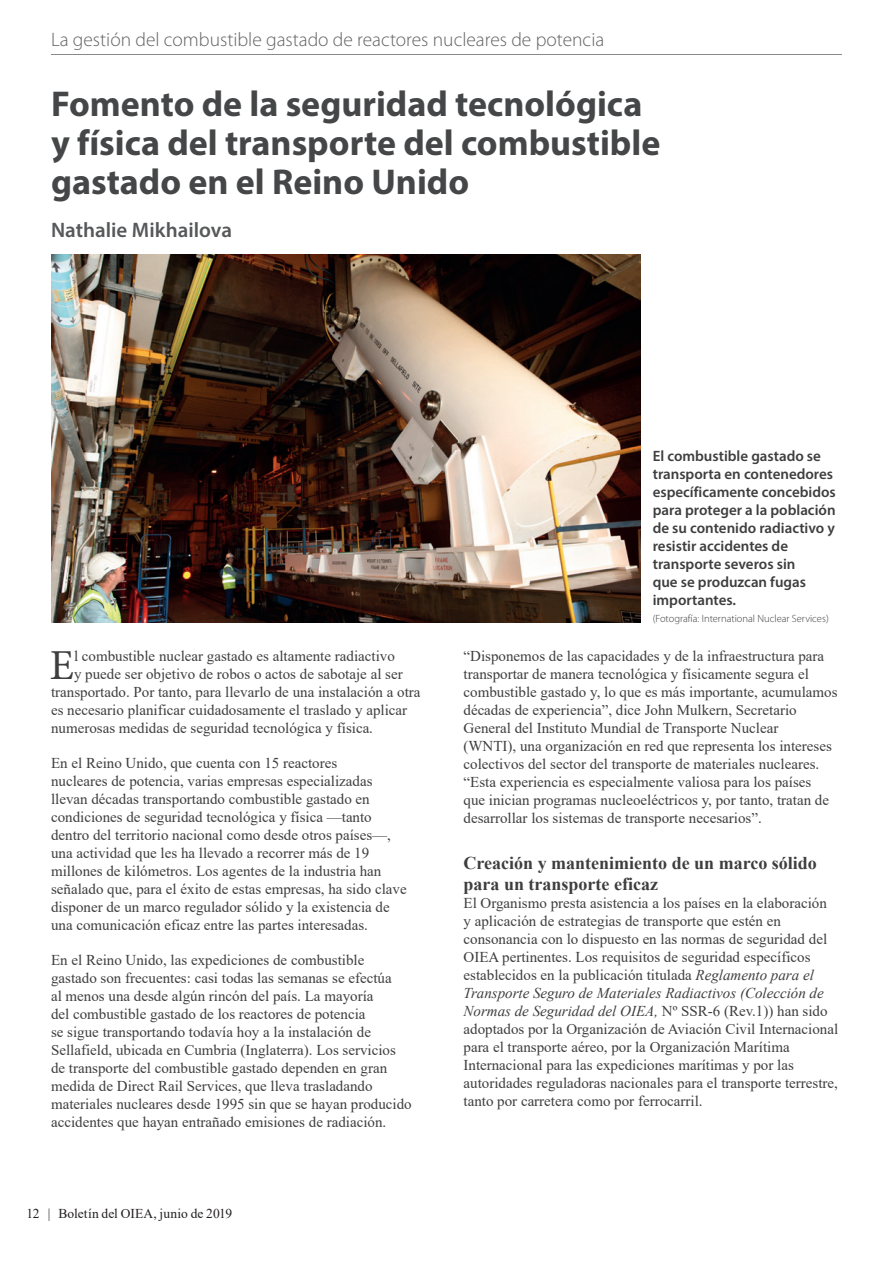
<style>
.page{position:relative;width:893px;height:1263px;background:#fff}
.page>*{position:absolute;margin:0;border:0;box-sizing:border-box;transform-origin:0 0}
.t1{font:42.75px "Minion Pro";color:#3e3e3f}
.t2{font:700 36px/39px "Myriad Pro";color:#454647}
.t3{font:600 21px "Myriad Pro";color:#57585a}
.t4{font:300 19.5px "Myriad Pro";color:#636366}
.t5{font:700 18px/21px "Times New Roman";color:#3e3e3f}
.t6{font:15px/18px "Times New Roman";color:#3e3e3f}
.t7{font:600 15px/18px "Myriad Pro";color:#3e3e3f}
.t8{font:13.5px "Times New Roman";letter-spacing:.005em;color:#231f20}
.t9{font:300 10.5px "Myriad Pro";color:#3e3e3f}
.s1{font-style:italic}
</style>
<div class="page">
<img style="left:51px;top:254px;width:590px;height:368px">
<hr style="left:51px;top:54px;width:791px;height:1px;background:#87898c">
<h3 class="t4" style="left:51px;top:28px;width:555px">La gestión del combustible gastado de reactores nucleares de potencia</h3>
<h2 class="t2" style="left:51px;top:83px;width:611px">Fomento de la seguridad tecnológica y física del transporte del combustible gastado en el Reino Unido</h2>
<h3 class="t3" style="left:51px;top:216px;width:182px">Nathalie Mikhailova</h3>
<h1 class="t1" style="left:50px;top:636px;width:26px">E</h1>
<p class="t6" style="left:74px;top:646px;width:322px">l combustible nuclear gastado es altamente radiactivo</p>
<p class="t6" style="left:74px;top:664px;width:330px">y puede ser objetivo de robos o actos de sabotaje al ser</p>
<p class="t6" style="left:51px;top:682px;width:371px">transportado. Por tanto, para llevarlo de una instalación a otra</p>
<p class="t6" style="left:51px;top:700px;width:358px">es necesario planificar cuidadosamente el traslado y aplicar</p>
<p class="t6" style="left:51px;top:718px;width:324px">numerosas medidas de seguridad tecnológica y física.</p>
<p class="t6" style="left:51px;top:753px;width:357px">En el Reino Unido, que cuenta con 15 reactores<br>nucleares de potencia, varias empresas especializadas llevan décadas transportando combustible gastado en condiciones de seguridad tecnológica y física —tanto dentro del territorio nacional como desde otros países—, una actividad que les ha llevado a recorrer más de 19 millones de kilómetros. Los agentes de la industria han señalado que, para el éxito de estas empresas, ha sido clave disponer de un marco regulador sólido y la existencia de una comunicación eficaz entre las partes interesadas.</p>
<p class="t6" style="left:51px;top:950px;width:362px">En el Reino Unido, las expediciones de combustible gastado son frecuentes: casi todas las semanas se efectúa<br>al menos una desde algún rincón del país. La mayoría<br>del combustible gastado de los reactores de potencia<br>se sigue transportando todavía hoy a la instalación de Sellafield, ubicada en Cumbria (Inglaterra). Los servicios de transporte del combustible gastado dependen en gran medida de Direct Rail Services, que lleva trasladando materiales nucleares desde 1995 sin que se hayan producido accidentes que hayan entrañado emisiones de radiación.</p>
<p class="t8" style="left:26px;top:1204px;width:207px">12 | Boletín del OIEA, junio de 2019</p>
<p class="t7" style="left:653px;top:447px;width:185px">El combustible gastado se transporta en contenedores específicamente concebidos para proteger a la población de su contenido radiactivo y resistir accidentes de transporte severos sin<br>que se produzcan fugas importantes.</p>
<p class="t9" style="left:653px;top:612px;width:178px">(Fotografía: International Nuclear Services)</p>
<p class="t6" style="left:463px;top:646px;width:375px">“Disponemos de las capacidades y de la infraestructura para transportar de manera tecnológica y físicamente segura el combustible gastado y, lo que es más importante, acumulamos décadas de experiencia”, dice John Mulkern, Secretario General del Instituto Mundial de Transporte Nuclear<br>(WNTI), una organización en red que representa los intereses colectivos del sector del transporte de materiales nucleares. “Esta experiencia es especialmente valiosa para los países<br>que inician programas nucleoeléctricos y, por tanto, tratan de desarrollar los sistemas de transporte necesarios”.</p>
<p class="t5" style="left:463px;top:852px;width:355px">Creación y mantenimiento de un marco sólido para un transporte eficaz</p>
<p class="t6" style="left:463px;top:894px;width:376px">El Organismo presta asistencia a los países en la elaboración<br>y aplicación de estrategias de transporte que estén en consonancia con lo dispuesto en las normas de seguridad del OIEA pertinentes. Los requisitos de seguridad específicos establecidos en la publicación titulada <span class="s1">Reglamento para el Transporte Seguro de Materiales Radiactivos (Colección de Normas de Seguridad del OIEA,</span> Nº SSR-6 (Rev.1)) han sido adoptados por la Organización de Aviación Civil Internacional para el transporte aéreo, por la Organización Marítima Internacional para las expediciones marítimas y por las autoridades reguladoras nacionales para el transporte terrestre, tanto por carretera como por ferrocarril.</p>
</div>
